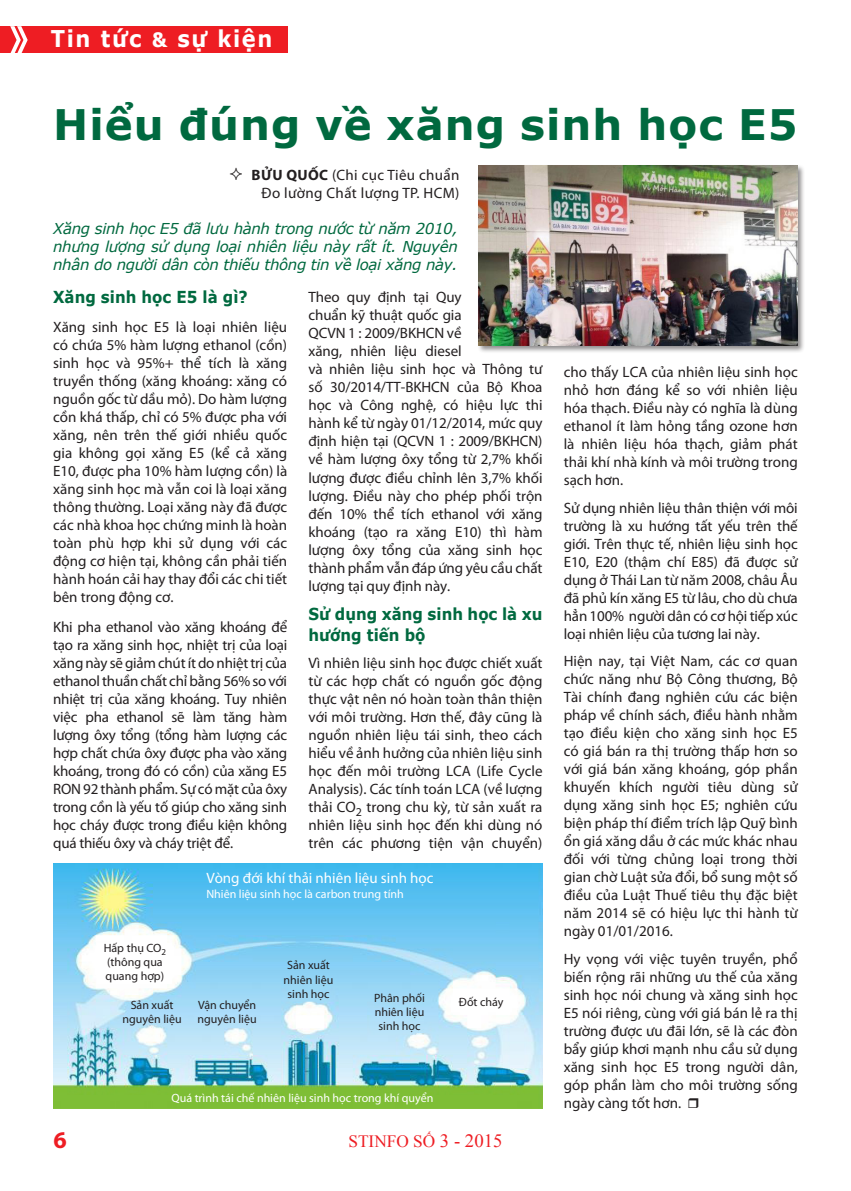
<style>
.page{position:relative;width:851px;height:1191px;background:#fff}
.page>*{position:absolute;margin:0;border:0;box-sizing:border-box;transform-origin:0 0}
.t1{font:700 42px "Verdana";letter-spacing:.025em;color:#00693f}
.t2{font:700 24px "Myriad Pro";color:#ee1d23}
.t3{font:700 23.1px "Verdana";letter-spacing:.075em;color:#fff;scale:.91 1}
.t4{font:17.25px "Times New Roman";color:#ee1d23}
.t5{font:700 16.5px/21px "Verdana";color:#00693f;scale:.91 1}
.Tacgia{font:15px/18px "Myriad Pro";letter-spacing:-.005em;color:#231f20;text-align:justify}
.t6{font:italic 15px/18px "Verdana";letter-spacing:-.025em;color:#00693f;text-align:justify}
.Tacgia-2{font:15px/18px "Myriad Pro";letter-spacing:.025em;color:#231f20;text-align:right}
.t7{font:15px "Myriad Pro";color:#fff}
.t8{font:12px/14.4px "Myriad Pro";color:#231f20;text-align:center}
.t9{font:12px "Myriad Pro";color:#fff}
.s1{font-size:19.8px}
.s2{font-weight:700}
.s3{font-size:18.75px}
</style>
<div class="page">
<div style="left:0;top:26px;width:287px;height:27px;background:#ee1d23"></div>
<svg style="left:10px;top:26px;width:18px;height:27px"></svg>
<div style="left:477px;top:164px;width:328px;height:189px;background:#231f20;opacity:.5"></div>
<img style="left:478px;top:165px;width:319px;height:180px">
<img style="left:53px;top:864px;width:489px;height:244px">
<div style="left:97px;top:942px;width:75px;height:41px;background:#fff"></div>
<div style="left:451px;top:997px;width:60px;height:15px;background:#fff"></div>
<h3 class="t3" style="left:51px;top:24px;width:245px">Tin tức <span class="s1">&amp;</span> sự kiện</h3>
<p class="t1" style="left:53px;top:97px;width:745px">Hiểu đúng về xăng sinh học E5</p>
<p class="Tacgia-2" style="left:251px;top:166px;width:209px"><span class="s2">BỬU QUỐC</span> (Chi cục Tiêu chuẩn<br>Đo lường Chất lượng TP. HCM)</p>
<p class="t6" style="left:53px;top:219px;width:406px">Xăng sinh học E5 đã lưu hành trong nước từ năm 2010, nhưng lượng sử dụng loại nhiên liệu này rất ít. Nguyên nhân do người dân còn thiếu thông tin về loại xăng này.</p>
<p class="t5" style="left:53px;top:286px;width:215px">Xăng sinh học E5 là gì?</p>
<p class="Tacgia" style="left:53px;top:318px;width:235px">Xăng sinh học E5 là loại nhiên liệu có chứa 5% hà m lượng ethanol (cồn) sinh học và 95%+ thể tích là xăng truyền thống (xăng khoáng: xăng có nguồn gốc từ dầu mỏ). Do hàm lượng cồn khá thấp, chỉ có 5% được pha với xăng, nên trên thế giới nhiều quốc gia không gọi xăng E5 (kể cả xăng E10, được pha 10% hàm lượng cồn) là xăng sinh học mà vẫn coi là loại xăng thông thường. Loại xăng này đã được các nhà khoa học chứng minh là hoàn toàn phù hợp khi sử dụng với các động cơ hiện tại, không cần phải tiến hành hoán cải hay thay đổi các chi tiết bên trong động cơ.</p>
<p class="Tacgia" style="left:53px;top:617px;width:235px">Khi pha ethanol vào xăng khoáng để tạo ra xăng sinh học, nhiệt trị của loại xăng này sẽ giảm chút ít do nhiệt trị của ethanol thuần chất chỉ bằng 56% so với nhiệt trị của xăng khoáng. Tuy nhiên việc pha ethanol sẽ làm tăng hàm lượng ôxy tổng (tổng hàm lượng các hợp chất chứa ôxy được pha vào xăng khoáng, trong đó có cồn) của xăng E5<br>RON 92 thành phẩm. Sự có mặt của ôxy trong cồn là yếu tố giúp cho xăng sinh học cháy được trong điều kiện không quá thiếu ôxy và cháy triệt để.</p>
<p class="Tacgia" style="left:308px;top:288px;width:235px;text-align:left">Theo quy đị nh tạ i Quy<br>chuẩn kỹ thuật quốc gia<br>QCVN 1 : 2009/BKHCN về<br>xăng, nhiên liệu diesel<br>và nhiên liệu sinh học và Thông tư số 30/2014/TT-BKHCN của Bộ Khoa học và Công nghệ, có hiệu lực thi hành kể từ ngày 01/12/2014, mức quy định hiện tại (QCVN 1 : 2009/BKHCN) về hàm lượng ôxy tổng từ 2,7% khối lượng được điều chỉnh lên 3,7% khối lượng. Điều này cho phép phối trộn đến 10% thể tích ethanol với xăng khoáng (tạo ra xăng E10) thì hàm lượng ôxy tổng của xăng sinh học thành phẩm vẫn đáp ứng yêu cầu chất lượng tại quy định này.</p>
<p class="t5" style="left:308px;top:603px;width:258px">Sử dụng xăng sinh học là xu hướng tiến bộ</p>
<p class="Tacgia" style="left:308px;top:653px;width:235px">Vì nhiên liệu sinh học được chiết xuất từ các hợp chất có nguồn gốc động thực vật nên nó hoàn toàn thân thiện với môi trường. Hơn thế, đây cũng là nguồn nhiên liệu tái sinh, theo cách hiểu về ảnh hưởng của nhiên liệu sinh học đến môi trường LCA (Life Cycle Analysis). Các tính toán LCA (về lượng thải CO<sub>2</sub> trong chu kỳ, từ sản xuất ra nhiên liệu sinh học đến khi dùng nó trên các phương tiện vận chuyển)</p>
<p class="t7" style="left:206px;top:869px;width:228px">Vòng đới khí thải nhiên liệu sinh học</p>
<p class="t9" style="left:206px;top:886px;width:199px">Nhiên liệu sinh học là carbon trung tính</p>
<p class="t8" style="left:104px;top:940px;width:64px">Hấp thụ CO<sub>2</sub></p>
<p class="t8" style="left:106px;top:954px;width:60px;text-align:left">(thông qua quang hợp)</p>
<p class="t8" style="left:283px;top:957px;width:51px">Sản xuất nhiên liệu sinh học</p>
<p class="t8" style="left:374px;top:990px;width:52px">Phân phối nhiên liệu sinh học</p>
<p class="t8" style="left:122px;top:997px;width:61px">Sản xuất nguyên liệu</p>
<p class="t8" style="left:197px;top:997px;width:61px;text-align:left">Vận chuyển nguyên liệu</p>
<p class="t8" style="left:459px;top:995px;width:46px">Đốt cháy</p>
<p class="t2" style="left:53px;top:1124px;width:15px">6</p>
<p class="t9" style="left:171px;top:1090px;width:263px">Quá trình tái chế nhiên liệu sinh học trong khí quyển</p>
<p class="t4" style="left:348px;top:1130px;width:155px">STINFO SỐ <span class="s3">3 - 2015</span></p>
<p class="Tacgia" style="left:563px;top:362px;width:235px">cho thấy LCA của nhiên liệu sinh học nhỏ hơn đáng kể so với nhiên liệu hóa thạch. Điều này có nghĩa là dùng ethanol ít làm hỏng tầng ozone hơn là nhiên liệu hóa thạch, giảm phát thải khí nhà kính và môi trường trong sạch hơn.</p>
<p class="Tacgia" style="left:563px;top:498px;width:235px">Sử dụng nhiên liệu thân thiện với môi trường là xu hướng tất yếu trên thế giới. Trên thực tế, nhiên liệu sinh học E10, E20 (thậm chí E85) đã được sử dụng ở Thái Lan từ năm 2008, châu Âu đã phủ kín xăng E5 từ lâu, cho dù chưa hẳn 100% người dân có cơ hội tiếp xúc loại nhiên liệu của tương lai này.</p>
<p class="Tacgia" style="left:563px;top:652px;width:235px">Hiện nay, tại Việt Nam, các cơ quan chức năng như Bộ Công thương, Bộ Tài chính đang nghiên cứu các biện pháp về chính sách, điều hành nhằm tạo điều kiện cho xăng sinh học E5 có giá bán ra thị trường thấp hơn so với giá bán xăng khoáng, góp phần khuyến khích người tiêu dùng sử dụng xăng sinh học E5; nghiên cứu biện pháp thí điểm trích lập Quỹ bình ổn giá xăng dầu ở các mức khác nhau đối với từng chủng loại trong thời gian chờ Luật sửa đổi, bổ sung một số điều của Luật Thuế tiêu thụ đặc biệt năm 2014 sẽ có hiệu lực thi hành từ ngày 01/01/2016.</p>
<p class="Tacgia" style="left:563px;top:950px;width:235px">Hy vọng với việc tuyên truyền, phổ biến rộng rãi những ưu thế của xăng sinh học nói chung và xăng sinh học E5 nói riêng, cùng với giá bán lẻ ra thị trường được ưu đãi lớn, sẽ là các đòn bẩy giúp khơi mạnh nhu cầu sử dụng xăng sinh học E5 trong người dân, góp phần làm cho môi trường sống ngày càng tốt hơn.</p>
</div>
